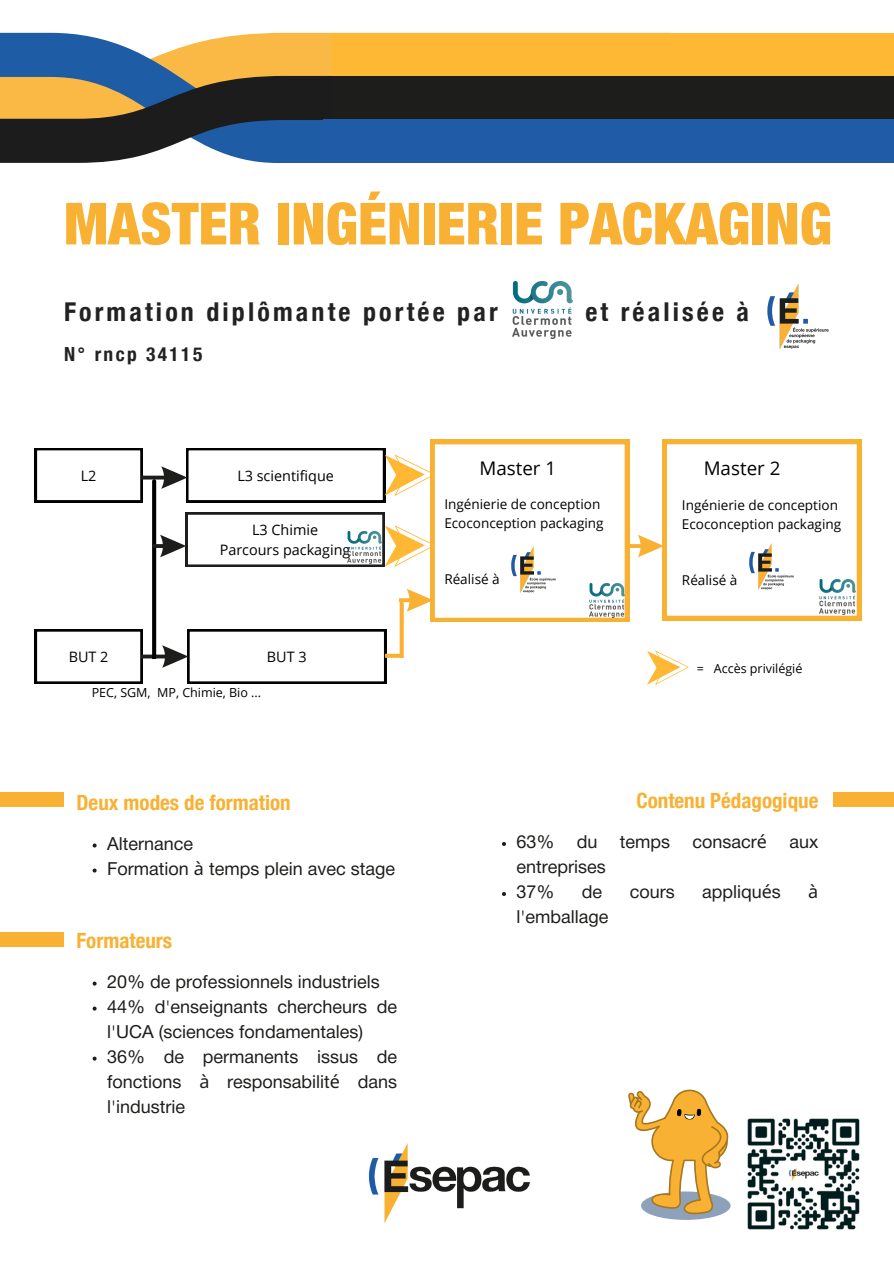
<style>
.page{position:relative;width:894px;height:1264px;background:#fff}
.page>*{position:absolute;margin:0;border:0;box-sizing:border-box;transform-origin:0 0}
.t1{font:900 condensed 58.05px "Helvetica Neue";color:#f8b133}
.t2{font:700 condensed 25.95px "Helvetica Neue";letter-spacing:.12em;color:#222}
.t3{font:700 condensed 21px "Helvetica Neue";color:#f8b133}
.t4{font:700 condensed 19.5px "Helvetica Neue";letter-spacing:.12em;color:#222}
.t5{font:18.75px "Open Sans";color:#000}
.t6{font:18px/25px "Helvetica Neue Cyr";color:#1d1d1b}
.t7{font:18px "Noto Sans";color:#1d1d1b}
.t8{font:14.4px "Open Sans";color:#000}
.t9{font:13.5px/18.8px "Open Sans";color:#000}
.t10{font:12.45px "Open Sans";color:#000}
.s1{font-family:"Noto Sans"}
</style>
<div class="page">
<img style="left:368px;top:1143px;width:162px;height:81px">
<svg style="left:0;top:33px;width:333px;height:43px;background:#a09b85"></svg>
<svg style="left:0;top:76px;width:333px;height:87px;background:#535550"></svg>
<div style="left:333px;top:33px;width:560px;height:43px;background:#feb833"></div>
<div style="left:333px;top:76px;width:560px;height:43px;background:#1d1d1b"></div>
<div style="left:323px;top:119px;width:570px;height:44px;background:#1f5ba7"></div>
<div style="left:0;top:792px;width:64px;height:15px;background:#f8b133"></div>
<div style="left:832px;top:792px;width:61px;height:15px;background:#f8b133"></div>
<div style="left:0;top:932px;width:64px;height:14px;background:#f8b133"></div>
<img style="left:747px;top:1118px;width:112px;height:110px">
<div style="left:641px;top:1191px;width:89px;height:28px;background:#8ea1ba;border-radius:50%"></div>
<svg style="left:628px;top:1089px;width:103px;height:125px"></svg>
<svg style="left:93px;top:843px;width:4px;height:4px"></svg>
<svg style="left:93px;top:868px;width:4px;height:4px"></svg>
<svg style="left:93px;top:981px;width:4px;height:4px"></svg>
<svg style="left:93px;top:1006px;width:4px;height:4px"></svg>
<svg style="left:93px;top:1056px;width:4px;height:4px"></svg>
<svg style="left:502px;top:842px;width:4px;height:4px"></svg>
<svg style="left:502px;top:892px;width:4px;height:4px"></svg>
<svg style="left:35px;top:440px;width:826px;height:244px"></svg>
<img style="left:508px;top:544px;width:50px;height:50px">
<img style="left:512px;top:282px;width:60px;height:57px">
<img style="left:767px;top:284px;width:62px;height:65px">
<p class="t1" style="left:64px;top:188px;width:769px">MASTER INGÉNIERIE PACKAGING</p>
<p class="t2" style="left:64px;top:295px;width:435px">Formation diplômante portée par</p>
<p class="t2" style="left:585px;top:295px;width:165px">et réalisée à</p>
<p class="t4" style="left:64px;top:342px;width:140px">N° rncp 34115</p>
<p class="t8" style="left:81px;top:465px;width:17px">L2</p>
<p class="t8" style="left:69px;top:646px;width:41px">BUT 2</p>
<p class="t8" style="left:237px;top:465px;width:98px">L3 scientifique</p>
<p class="t8" style="left:252px;top:520px;width:67px">L3 Chimie</p>
<p class="t8" style="left:220px;top:539px;width:132px">Parcours packaging</p>
<h6 class="t8" style="left:267px;top:646px;width:41px">BUT 3</h6>
<p class="t10" style="left:92px;top:683px;width:171px">PEC, SGM, MP, Chimie, Bio ...</p>
<h2 class="t3" style="left:77px;top:789px;width:216px">Deux modes de formation</h2>
<h4 class="t6" style="left:107px;top:832px;width:88px">Alternance</h4>
<h5 class="t6" style="left:107px;top:857px;width:289px">Formation <span class="s1">à</span> temps plein avec stage</h5>
<p class="t3" style="left:77px;top:927px;width:97px">Formateurs</p>
<p class="t6" style="left:107px;top:970px;width:274px">20% de professionnels industriels</p>
<p class="t6" style="left:107px;top:995px;width:291px">44% d'enseignants chercheurs de l'UCA (sciences fondamentales)</p>
<h5 class="t6" style="left:107px;top:1045px;width:291px;text-align:justify">36% de permanents issus de fonctions <span class="s1">à</span> responsabilit<span class="s1">é</span> dans l'industrie</h5>
<h6 class="t5" style="left:479px;top:455px;width:78px">Master 1</h6>
<h6 class="t5" style="left:703px;top:455px;width:78px">Master 2</h6>
<p class="t9" style="left:444px;top:494px;width:161px">Ingénierie de conception<br>Ecoconception packaging</p>
<p class="t9" style="left:444px;top:569px;width:57px">Réalisé à</p>
<p class="t9" style="left:681px;top:496px;width:161px">Ingénierie de conception<br>Ecoconception packaging</p>
<p class="t9" style="left:681px;top:571px;width:57px">Réalisé à</p>
<p class="t10" style="left:696px;top:659px;width:107px">= Accès privilégié</p>
<p class="t3" style="left:636px;top:787px;width:183px">Contenu Pédagogique</p>
<p class="t6" style="left:516px;top:830px;width:303px">63% du temps consacr<span class="s1">é</span> aux entreprises</p>
<p class="t6" style="left:516px;top:880px;width:39px">37%</p>
<p class="t6" style="left:581px;top:880px;width:22px">de</p>
<p class="t6" style="left:629px;top:880px;width:46px">cours</p>
<p class="t6" style="left:701px;top:880px;width:80px">appliqu<span class="s1">é</span>s</p>
<p class="t7" style="left:808px;top:878px;width:12px">à</p>
<p class="t6" style="left:516px;top:905px;width:93px">l'emballage</p>
</div>
